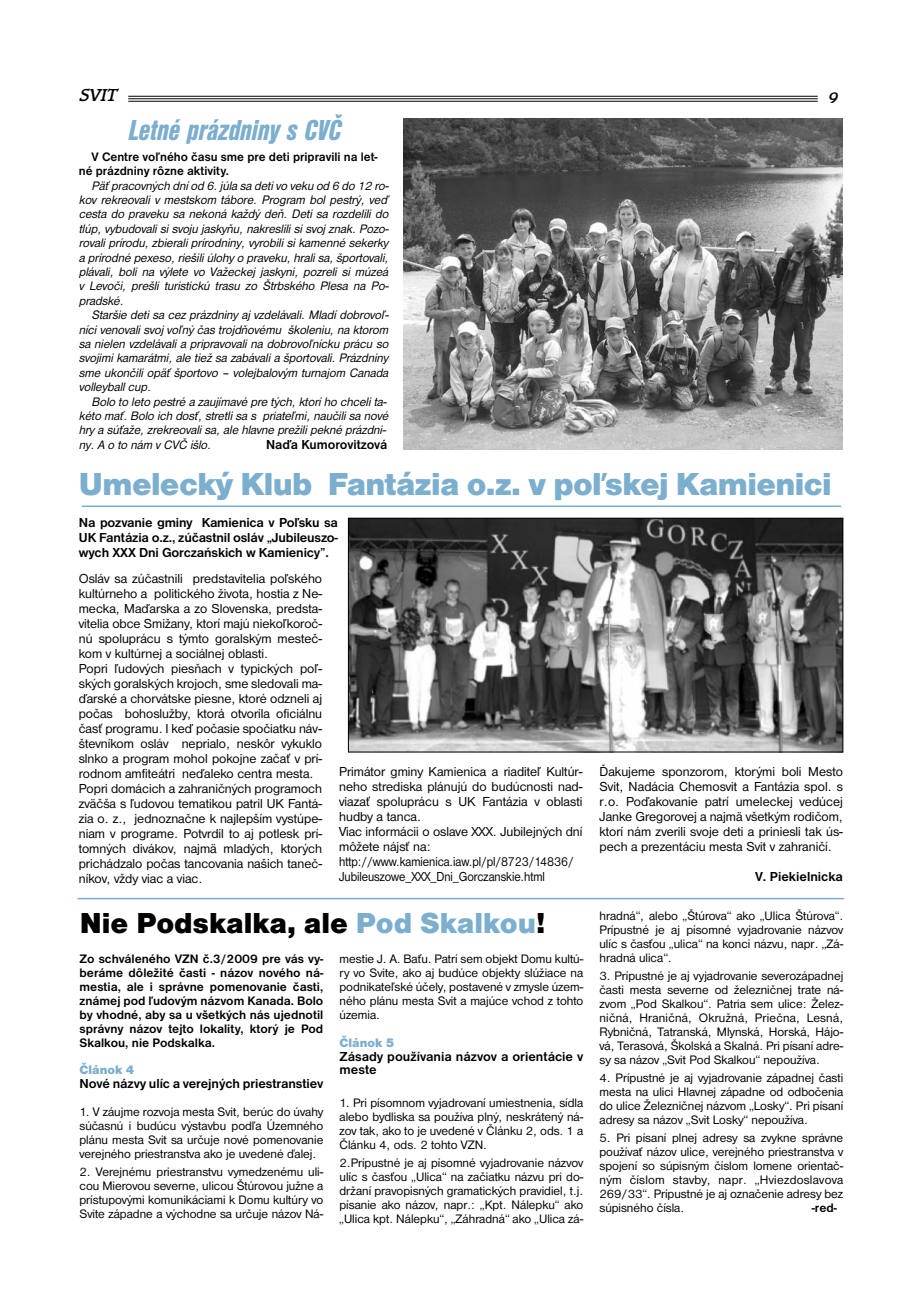
<style>
.page{position:relative;width:920px;height:1290px;background:#fff}
.page>*{position:absolute;margin:0;border:0;box-sizing:border-box;transform-origin:0 0}
.t1{font:900 33px "Nimbus San DCE";letter-spacing:-.02em;color:#7caece}
.t2{font:900 30px "Nimbus San DCE";color:#000}
.t3{font:italic 30px "Nimbus San DCE Bla Con";color:#7caece}
.t4{font:italic 500 18px "Bramley SCTCE";color:#000}
.t5{font:13.5px/15px "Nimbus San DCE";color:#000}
.t6{font:700 13.5px/15px "Nimbus San DCE";letter-spacing:-.005em;color:#000;text-align:justify}
.t7{font:12.75px/14px "Nimbus San DCE";color:#000;text-align:justify}
.t8{font:italic 12.75px/14.4px "Nimbus San DCE";color:#000}
.t9{font:700 12.75px/14px "Nimbus San DCE";color:#000}
.t10{font:900 12.75px "Nimbus San DCE";color:#7caece}
.s1{color:#7caece}
</style>
<div class="page">
<img style="left:350px;top:520px;width:491px;height:230px">
<div style="left:348px;top:518px;width:495px;height:234px;border:1px solid #000"></div>
<svg style="left:128px;top:95px;width:690px;height:6px"></svg>
<hr style="left:128px;top:96px;width:690px;height:1px;background:#000">
<hr style="left:128px;top:98px;width:690px;height:1px;background:#000">
<hr style="left:128px;top:101px;width:690px;height:1px;background:#000">
<img style="left:403px;top:119px;width:440px;height:330px">
<hr style="left:77px;top:898px;width:767px;height:1px;background:#7caece">
<hr style="left:82px;top:505px;width:759px;height:2px;background:#7caece">
<h3 class="t4" style="left:79px;top:84px;width:39px">SVIT</h3>
<h3 class="t4" style="left:828px;top:84px;width:11px">9</h3>
<h2 class="t3" style="left:127px;top:112px;width:214px">Letné prázdniny s CVČ</h2>
<p class="t9" style="left:79px;top:149px;width:300px;line-height:14.4px;text-indent:13px">V Centre voľného času sme pre deti pripravili na let&shy;né prázdniny rôzne aktivity.</p>
<p class="t8" style="left:79px;top:178px;width:313px;text-indent:13px">Päť pracovných dní od 6. júla sa deti vo veku od 6 do 12 ro&shy;kov rekreovali v mestskom tábore. Program bol pestrý, veď cesta do praveku sa nekoná každý deň. Deti sa rozdelili do tlúp, vybudovali si svoju jaskyňu, nakreslili si svoj znak. Pozo&shy;rovali prírodu, zbierali prírodniny, vyrobili si kamenné sekerky a prírodné pexeso, riešili úlohy o praveku, hrali sa, športovali, plávali, boli na výlete vo Važeckej jaskyni, pozreli si múzeá v Levoči, prešli turistickú trasu zo Štrbského Plesa na Po&shy;pradské.</p>
<p class="t8" style="left:79px;top:308px;width:313px;text-indent:13px">Staršie deti sa cez prázdniny aj vzdelávali. Mladí dobrovoľ&shy;níci venovali svoj voľný čas trojdňovému školeniu, na ktorom sa nielen vzdelávali a pripravovali na dobrovoľnícku prácu so svojimi kamarátmi, ale tiež sa zabávali a športovali. Prázdniny sme ukončili opäť športovo – volejbalovým turnajom Canada volleyball cup.</p>
<p class="t8" style="left:79px;top:394px;width:313px;text-indent:13px">Bolo to leto pestré a zaujímavé pre tých, ktorí ho chceli ta&shy;kéto mať. Bolo ich dosť, stretli sa s priateľmi, naučili sa nové hry a súťaže, zrekreovali sa, ale hlavne prežili pekné prázdni&shy;ny. A o to nám v CVČ išlo.</p>
<p class="t6" style="left:266px;top:437px;width:123px">Naďa Kumorovitzová</p>
<h1 class="t1" style="left:79px;top:465px;width:754px">Umelecký Klub Fantázia o.z. v poľskej Kamienici</h1>
<p class="t6" style="left:79px;top:515px;width:260px">Na pozvanie gminy Kamienica v Poľsku sa UK Fantázia o.z., zúčastnil osláv „Jubileuszo&shy;wych XXX Dni Gorczańskich w Kamienicy”.</p>
<p class="t5" style="left:79px;top:571px;width:245px">Osláv sa zúčastnili predstavitelia poľského kultúrneho a politického života, hostia z Ne&shy;mecka, Maďarska a zo Slovenska, predsta&shy;vitelia obce Smižany, ktorí majú niekoľkoroč&shy;nú spoluprácu s týmto goralským mesteč&shy;kom v kultúrnej a sociálnej oblasti.<br>Popri ľudových piesňach v typických poľ&shy;ských goralských krojoch, sme sledovali ma&shy;ďarské a chorvátske piesne, ktoré odzneli aj počas bohoslužby, ktorá otvorila oficiálnu časť programu. I keď počasie spočiatku náv&shy;števníkom osláv neprialo, neskôr vykuklo slnko a program mohol pokojne začať v prí&shy;rodnom amfiteátri neďaleko centra mesta.<br>Popri domácich a zahraničných programoch zväčša s ľudovou tematikou patril UK Fantá&shy;zia o. z., jednoznačne k najlepším vystúpe&shy;niam v programe. Potvrdil to aj potlesk prí&shy;tomných divákov, najmä mladých, ktorých prichádzalo počas tancovania našich taneč&shy;níkov, vždy viac a viac.</p>
<p class="t5" style="left:339px;top:764px;width:245px">Primátor gminy Kamienica a riaditeľ Kultúr&shy;neho strediska plánujú do budúcnosti nad&shy;viazať spoluprácu s UK Fantázia v oblasti hudby a tanca.<br>Viac informácii o oslave XXX. Jubilejných dní môžete nájsť na: http://www.kamienica.iaw.pl/pl/8723/14836/ Jubileuszowe_XXX_Dni_Gorczanskie.html</p>
<p class="t5" style="left:600px;top:764px;width:245px;text-align:justify">Ďakujeme sponzorom, ktorými boli Mesto Svit, Nadácia Chemosvit a Fantázia spol. s r.o. Poďakovanie patrí umeleckej vedúcej Janke Gregorovej a najmä všetkým rodičom, ktorí nám zverili svoje deti a priniesli tak ús&shy;pech a prezentáciu mesta Svit v zahraničí.</p>
<p class="t6" style="left:755px;top:869px;width:89px">V. Piekielnicka</p>
<h2 class="t2" style="left:80px;top:905px;width:467px">Nie Podskalka, ale <span class="s1">Pod Skalkou</span>!</h2>
<p class="t9" style="left:80px;top:951px;width:245px;text-align:justify">Zo schváleného VZN č.3/2009 pre vás vy&shy;beráme dôležité časti - názov nového ná&shy;mestia, ale i správne pomenovanie časti, známej pod ľudovým názvom Kanada. Bolo by vhodné, aby sa u všetkých nás ujednotil správny názov tejto lokality, ktorý je Pod Skalkou, nie Podskalka.</p>
<p class="t10" style="left:80px;top:1063px;width:56px">Článok 4</p>
<p class="t6" style="left:80px;top:1076px;width:245px">Nové názvy ulíc a verejných priestranstiev</p>
<p class="t7" style="left:80px;top:1105px;width:245px">1. V záujme rozvoja mesta Svit, berúc do úvahy súčasnú i budúcu výstavbu podľa Územného plánu mesta Svit sa určuje nové pomenovanie verejného priestranstva ako je uvedené ďalej.</p>
<p class="t7" style="left:80px;top:1165px;width:245px">2. Verejnému priestranstvu vymedzenému uli&shy;cou Mierovou severne, ulicou Štúrovou južne a prístupovými komunikáciami k Domu kultúry vo Svite západne a východne sa určuje názov Ná-</p>
<p class="t7" style="left:339px;top:951px;width:245px">mestie J. A. Baťu. Patrí sem objekt Domu kultú&shy;ry vo Svite, ako aj budúce objekty slúžiace na podnikateľské účely, postavené v zmysle územ&shy;ného plánu mesta Svit a majúce vchod z tohto územia.</p>
<p class="t10" style="left:339px;top:1035px;width:56px">Článok 5</p>
<p class="t6" style="left:339px;top:1049px;width:245px;line-height:14px">Zásady používania názvov a orientácie v meste</p>
<p class="t7" style="left:339px;top:1095px;width:245px">1. Pri písomnom vyjadrovaní umiestnenia, sídla alebo bydliska sa používa plný, neskrátený ná&shy;zov tak, ako to je uvedené v Článku 2, ods. 1 a Článku 4, ods. 2 tohto VZN.</p>
<p class="t7" style="left:339px;top:1155px;width:245px">2.Prípustné je aj písomné vyjadrovanie názvov ulíc s časťou „Ulica“ na začiatku názvu pri do&shy;držaní pravopisných gramatických pravidiel, t.j. písanie ako názov, napr.: „Kpt. Nálepku“ ako „Ulica kpt. Nálepku“, „Záhradná“ ako „Ulica zá-</p>
<p class="t7" style="left:599px;top:908px;width:245px">hradná“, alebo „Štúrova“ ako „Ulica Štúrova“.<br>Prípustné je aj písomné vyjadrovanie názvov ulíc s časťou „ulica“ na konci názvu, napr. „Zá&shy;hradná ulica“.</p>
<p class="t7" style="left:599px;top:968px;width:245px">3. Prípustné je aj vyjadrovanie severozápadnej časti mesta severne od železničnej trate ná&shy;zvom „Pod Skalkou“. Patria sem ulice: Želez&shy;ničná, Hraničná, Okružná, Priečna, Lesná, Rybničná, Tatranská, Mlynská, Horská, Hájo&shy;vá, Terasová, Školská a Skalná. Pri písaní adre&shy;sy sa názov „Svit Pod Skalkou“ nepoužíva.</p>
<p class="t7" style="left:599px;top:1070px;width:245px">4. Prípustné je aj vyjadrovanie západnej časti mesta na ulici Hlavnej západne od odbočenia do ulice Železničnej názvom „Losky“. Pri písaní adresy sa názov „Svit Losky“ nepoužíva.</p>
<p class="t7" style="left:599px;top:1130px;width:245px">5. Pri písaní plnej adresy sa zvykne správne používať názov ulice, verejného priestranstva v spojení so súpisným číslom lomene orientač&shy;ným číslom stavby, napr. „Hviezdoslavova 269/33“. Prípustné je aj označenie adresy bez súpisného čísla.</p>
<p class="t9" style="left:812px;top:1200px;width:27px">-red-</p>
</div>
